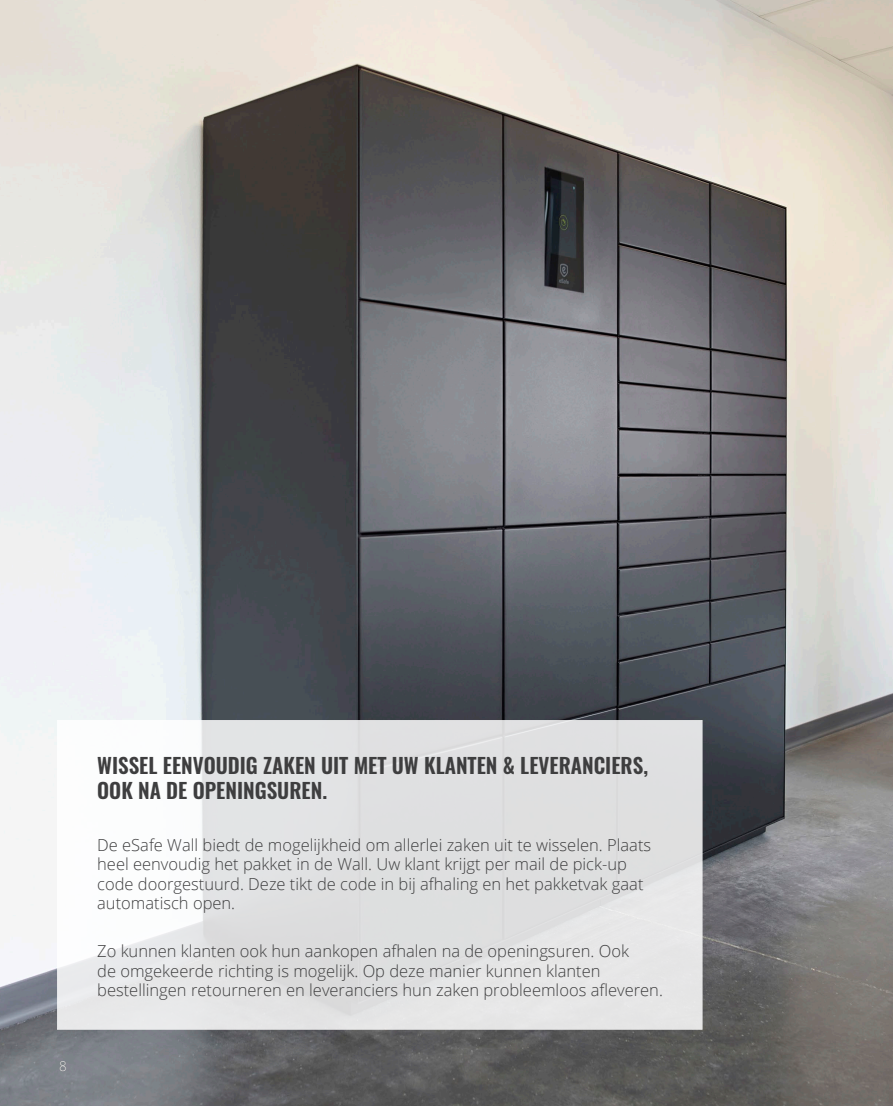
<style>
.page{position:relative;width:893px;height:1106px;background:#fff}
.page>*{position:absolute;margin:0;border:0;box-sizing:border-box;transform-origin:0 0}
.t1{font:600 21px/25.2px "Oswald";color:#3e3e3f}
.t2{font:300 16.5px/19.5px "Open Sans";color:#3e3e3f}
.t3{font:300 13.5px "Open Sans";color:#fff}
</style>
<div class="page">
<img style="left:0;top:0;width:893px;height:1106px">
<svg style="left:57px;top:720px;width:645px;height:309px;fill:#e2e3e4"></svg>
<p class="t3" style="left:59px;top:1056px;width:9px">8</p>
<p class="t1" style="left:97px;top:753px;width:552px">WISSEL EENVOUDIG ZAKEN UIT MET UW KLANTEN &amp; LEVERANCIERS,<br>OOK NA DE OPENINGSUREN.</p>
<p class="t2" style="left:97px;top:834px;width:555px">De eSafe Wall biedt de mogelijkheid om allerlei zaken uit te wisselen. Plaats heel eenvoudig het pakket in de Wall. Uw klant krijgt per mail de pick-up code doorgestuurd. Deze tikt de code in bij afhaling en het pakketvak gaat automatisch open.</p>
<p class="t2" style="left:97px;top:940px;width:567px">Zo kunnen klanten ook hun aankopen afhalen na de openingsuren. Ook<br>de omgekeerde richting is mogelijk. Op deze manier kunnen klanten bestellingen retourneren en leveranciers hun zaken probleemloos afleveren.</p>
</div>
